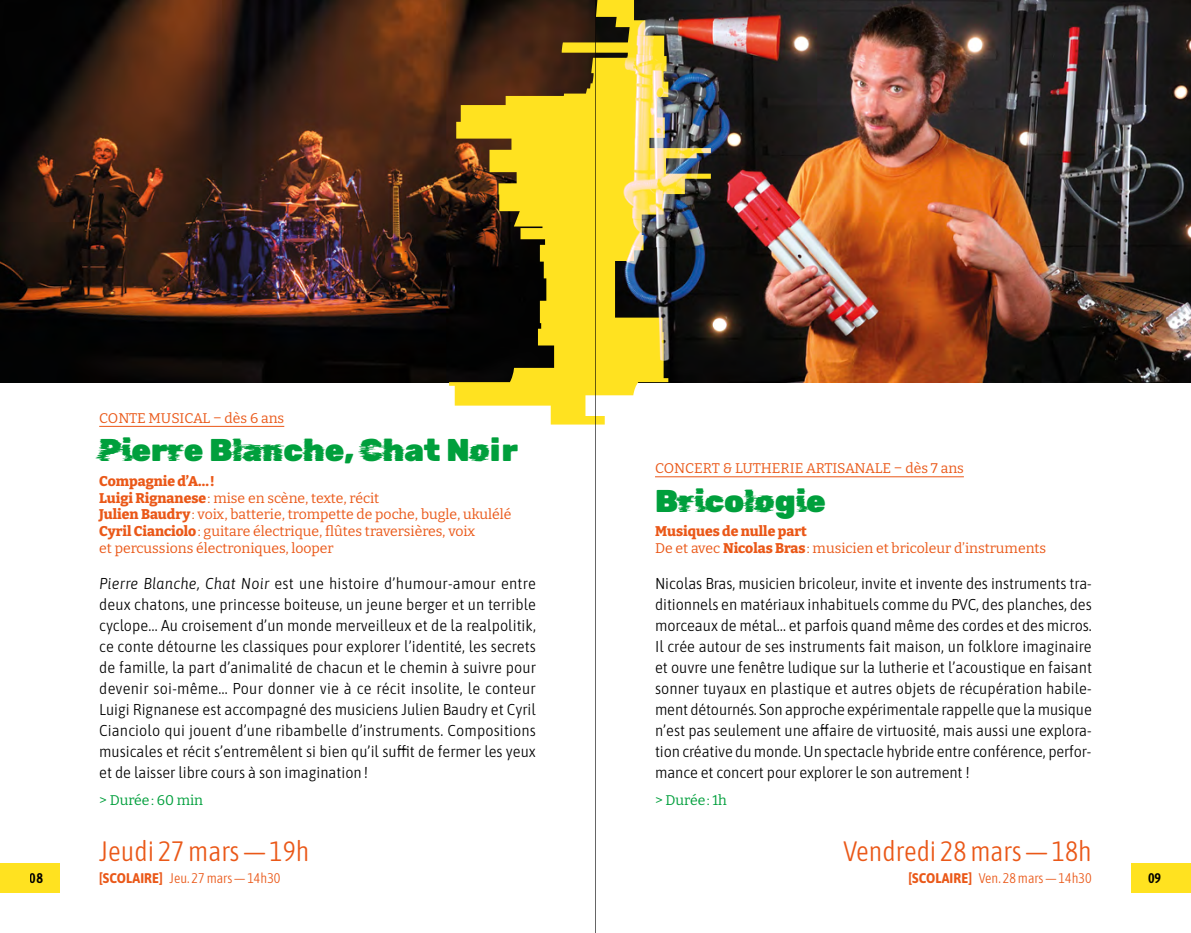
<style>
.page{position:relative;width:1191px;height:933px;background:#fff}
.page>*{position:absolute;margin:0;border:0;box-sizing:border-box;transform-origin:0 0}
.t1{font:900 31.5px "Rubik";color:#009f3c}
.t2{font:31.5px "Rubik Glitch Regular";color:#009f3c}
.t3{font:300 28px "Asap Condensed";color:#ea5818}
.t4{font:300 semi-condensed 15.75px/21px "Asap";letter-spacing:-.005em;color:#000;text-align:justify}
.t5{font:14px/16.8px "Bitter";color:#ea5818}
.t6{font:300 14px "Asap Condensed";color:#ea5818}
.t7{font:14px "Bitter";letter-spacing:-.005em;color:#009f3c}
.t8{font:600 14px "Asap Condensed";color:#000}
.s1{font-family:"Rubik Glitch Regular";font-weight:400}
.s2{font-weight:800}
.s3{font-style:italic}
.s4{font-family:"Rubik";font-weight:900}
.s5{font-family:"Asap";font-weight:700;font-stretch:semi-condensed}
</style>
<div class="page">
<img style="left:0;top:0;width:1191px;height:382px">
<svg style="left:449px;top:0;width:262px;height:424px;background:#948231"></svg>
<div style="left:0;top:863px;width:60px;height:30px;background:#ffe220"></div>
<div style="left:1131px;top:863px;width:60px;height:30px;background:#ffe220"></div>
<hr style="left:655px;top:476px;width:309px;height:1px;background:#ea5818">
<hr style="left:99px;top:426px;width:185px;height:1px;background:#ea5818">
<hr style="left:595px;top:0;width:1px;height:933px;background:#000">
<p class="t5" style="left:99px;top:409px;width:186px">conte musical – dès 6 ans</p>
<h1 class="t1" style="left:99px;top:432px;width:420px"><span class="s1">Pi</span>er<span class="s1">r</span>e B<span class="s1">lan</span>c<span class="s1">h</span>e, <span class="s1">Ch</span>at N<span class="s1">o</span>ir</h1>
<p class="t5" style="left:99px;top:472px;width:414px"><span class="s2">Compagnie d’A… !<br>Luigi Rignanese</span> : mise en scène, texte, récit<br><span class="s2">Julien Baudry</span> : voix, batterie, trompette de poche, bugle, ukulélé <span class="s2">Cyril Cianciolo</span> : guitare électrique, flûtes traversières, voix<br>et percussions électroniques, looper</p>
<p class="t4" style="left:99px;top:572px;width:438px"><span class="s3">Pierre Blanche, Chat Noir</span> est une histoire d’humour-amour entre deux chatons, une princesse boiteuse, un jeune berger et un terrible cyclope… Au croisement d’un monde merveilleux et de la realpolitik, ce conte détourne les classiques pour explorer l’identité, les secrets de famille, la part d’animalité de chacun et le chemin à suivre pour devenir soi-même… Pour donner vie à ce récit insolite, le conteur Luigi Rignanese est accompagné des musiciens Julien Baudry et Cyril Cianciolo qui jouent d’une ribambelle d’instruments. Compositions musicales et récit s’entremêlent si bien qu’il suffit de fermer les yeux et de laisser libre cours à son imagination!</p>
<p class="t7" style="left:99px;top:791px;width:105px">&gt; Durée : 60 min</p>
<p class="t5" style="left:655px;top:459px;width:310px">Concert &amp; lutherie artisanale – dès 7 ans</p>
<h1 class="t2" style="left:655px;top:482px;width:172px"><span class="s4">B</span>ric<span class="s4">o</span>lo<span class="s4">g</span>i<span class="s4">e</span></h1>
<p class="t5" style="left:655px;top:522px;width:392px"><span class="s2">Musiques de nulle part<br></span>De et avec <span class="s2">Nicolas Bras</span> : musicien et bricoleur d’instruments</p>
<p class="t4" style="left:655px;top:572px;width:438px">Nicolas Bras, musicien bricoleur, invite et invente des instruments tra&shy;ditionnels en matériaux inhabituels comme du PVC, des planches, des morceaux de métal… et parfois quand même des cordes et des micros.<br>Il crée autour de ses instruments fait maison, un folklore imaginaire et ouvre une fenêtre ludique sur la lutherie et l’acoustique en faisant sonner tuyaux en plastique et autres objets de récupération habile&shy;ment détournés. Son approche expérimentale rappelle que la musique n’est pas seulement une affaire de virtuosité, mais aussi une explora&shy;tion créative du monde. Un spectacle hybride entre conférence, perfor&shy;mance et concert pour explorer le son autrement !</p>
<p class="t7" style="left:655px;top:791px;width:73px">&gt; Durée : 1h</p>
<h2 class="t3" style="left:99px;top:831px;width:212px">Jeudi 27 mars — 19h</h2>
<p class="t6" style="left:99px;top:868px;width:183px"><span class="s5">[SCOLAIRE]</span> Jeu. 27 mars — 14h30</p>
<h2 class="t3" style="left:843px;top:831px;width:250px">Vendredi 28 mars — 18h</h2>
<p class="t6" style="left:908px;top:868px;width:185px"><span class="s5">[SCOLAIRE]</span> Ven. 28 mars — 14h30</p>
<p class="t8" style="left:30px;top:868px;width:15px">08</p>
<p class="t8" style="left:1148px;top:868px;width:15px">09</p>
</div>
